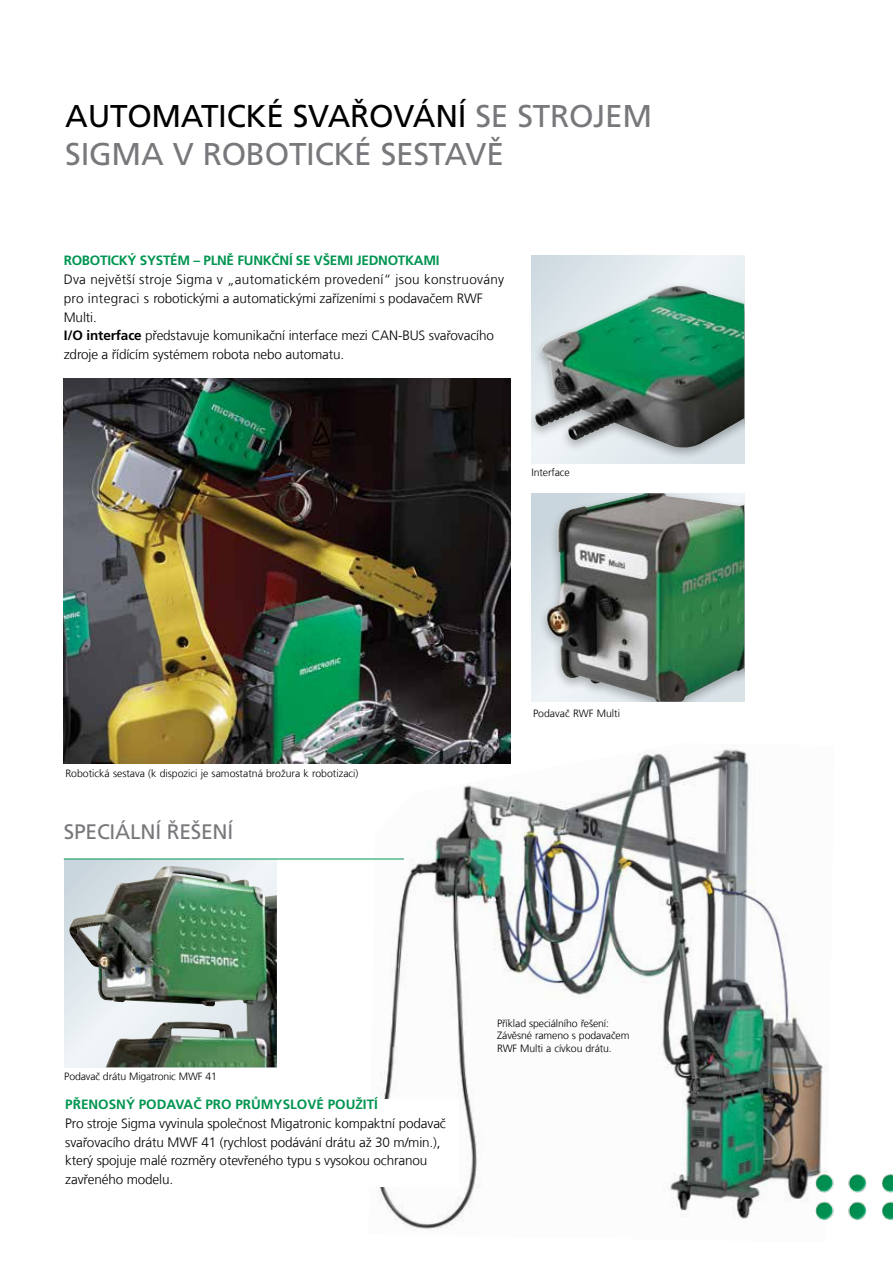
<style>
.page{position:relative;width:893px;height:1263px;background:#fff}
.page>*{position:absolute;margin:0;border:0;box-sizing:border-box;transform-origin:0 0}
.t1{font:31.5px/37.8px "Frutiger LT Pro";letter-spacing:-.01em;color:#77787b}
.t2{font:21px "Frutiger LT Pro";letter-spacing:-.01em;color:#77787b}
.t3{font:300 13.5px/18.8px "Frutiger LT Com";letter-spacing:-.01em;color:#000}
.t4{font:700 13.5px "Frutiger LT Pro";letter-spacing:-.02em;color:#009551}
.t5{font:700 13.5px "Frutiger LT Pro";color:#009551}
.t6{font:300 10.5px/12.6px "Frutiger LT Com";letter-spacing:-.01em;color:#000}
.s1{color:#000}
.s2{font-family:"Frutiger LT Pro";font-weight:700}
</style>
<div class="page">
<img style="left:368px;top:743px;width:459px;height:486px">
<svg style="left:531px;top:255px;width:213px;height:208px;background:#e1e9ed"></svg>
<div style="left:531px;top:281px;width:213px;height:180px;background:#000;opacity:.3"></div>
<img style="left:535px;top:288px;width:133px;height:152px">
<div style="left:532px;top:493px;width:212px;height:209px;background:linear-gradient(to bottom,#c4d1d9,#ecf2f6)"></div>
<div style="left:538px;top:493px;width:206px;height:209px;background:#000;opacity:.3"></div>
<img style="left:547px;top:493px;width:197px;height:209px">
<img style="left:64px;top:378px;width:446px;height:385px">
<svg style="left:64px;top:860px;width:213px;height:207px;background:#dae3e8"></svg>
<img style="left:68px;top:866px;width:209px;height:201px">
<hr style="left:64px;top:859px;width:340px;height:1px;background:#009551">
<div style="left:65px;top:1099px;width:394px;height:87px;background:#fff"></div>
<img style="left:814px;top:1174px;width:79px;height:46px">
<h1 class="t1" style="left:65px;top:97px;width:588px"><span class="s1">AUTOMATICKÉ SVAŘOVÁNÍ</span> SE STROJEM<br>SIGMA V ROBOTICKÉ SESTAVĚ</h1>
<p class="t4" style="left:64px;top:253px;width:377px">ROBOTICKÝ SYSTÉM – PLNĚ FUNKČNÍ SE VŠEMI JEDNOTKAMI</p>
<p class="t3" style="left:64px;top:270px;width:442px">Dva největší stroje Sigma v „automatickém provedení“ jsou konstruovány pro integraci s robotickými a automatickými zařízeními s podavačem RWF Multi.<br><span class="s2">I/O interface</span> představuje komunikační interface mezi CAN-BUS svařovacího zdroje a řídícím systémem robota nebo automatu.</p>
<p class="t6" style="left:531px;top:466px;width:40px">Interface</p>
<p class="t6" style="left:65px;top:768px;width:295px">Robotická sestava (k dispozici je samostatná brožura k robotizaci)</p>
<h2 class="t2" style="left:64px;top:819px;width:171px">SPECIÁLNÍ ŘEŠENÍ</h2>
<p class="t6" style="left:533px;top:707px;width:88px">Podavač RWF Multi</p>
<p class="t6" style="left:64px;top:1070px;width:154px">Podavač drátu Migatronic MWF 41</p>
<p class="t5" style="left:65px;top:1096px;width:314px">PŘENOSNÝ PODAVAČ PRO PRŮMYSLOVÉ POUŽITÍ</p>
<p class="t3" style="left:65px;top:1114px;width:382px">Pro stroje Sigma vyvinula společnost Migatronic kompaktní podavač svařovacího drátu MWF 41 (rychlost podávání drátu až 30 m/min.), který spojuje malé rozměry otevřeného typu s vysokou ochranou zavřeného modelu.</p>
<p class="t6" style="left:497px;top:1017px;width:134px">Příklad speciálního řešení:<br>Závěsné rameno s podavačem<br>RWF Multi a cívkou drátu.</p>
</div>
